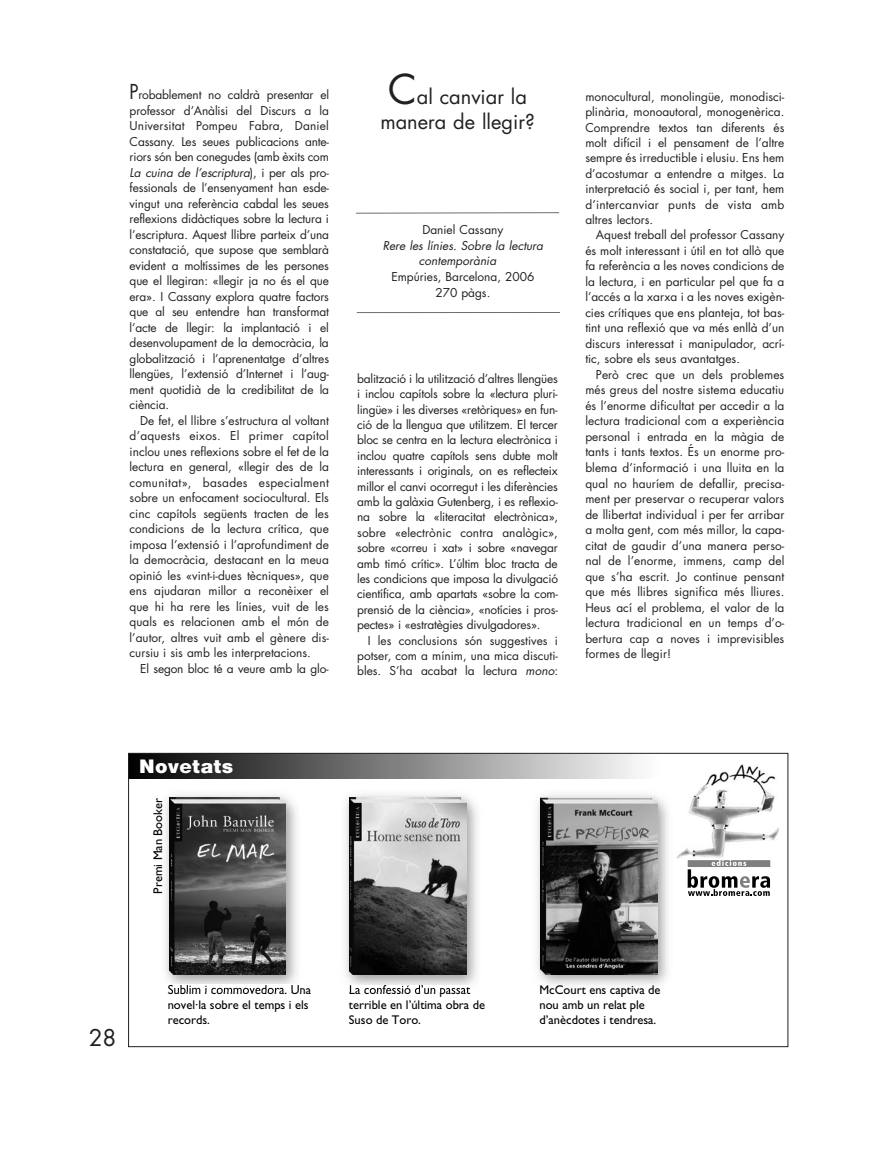
<style>
.page{position:relative;width:869px;height:1170px;background:#fff}
.page>*{position:absolute;margin:0;border:0;box-sizing:border-box;transform-origin:0 0}
.t1{font:22.5px "Futura";color:#231f20}
.t2{font:20px/25px "Futura";color:#231f20;text-align:center}
.t3{font:18.75px "Helvetica Black+MPWQHY";letter-spacing:.01em;color:#fff}
.t4{font:12.5px/15px "Gill S Si+HMNOVV";color:#000}
.t5{font:11.88px/15.5px "Futura";color:#231f20;text-align:justify}
.t6{font:italic 11.88px/15.6px "Futura";color:#231f20}
.s1{font-size:20px}
.s2{font-style:italic}
.s3{font-size:40px}
</style>
<div class="page">
<hr style="left:356px;top:312px;width:203px;height:1px;background:#6c6d70">
<svg style="left:356px;top:212px;width:203px;height:1px"></svg>
<img style="left:130px;top:755px;width:506px;height:23px">
<img style="left:676px;top:764px;width:102px;height:94px">
<svg style="left:687px;top:860px;width:83px;height:35px"></svg>
<img style="left:345px;top:794px;width:132px;height:190px">
<img style="left:349px;top:984px;width:121px;height:7px">
<img style="left:350px;top:984px;width:92px;height:7px">
<img style="left:349px;top:797px;width:117px;height:177px">
<img style="left:537px;top:794px;width:131px;height:191px">
<img style="left:540px;top:797px;width:117px;height:176px">
<img style="left:165px;top:794px;width:132px;height:190px">
<img style="left:273px;top:985px;width:29px;height:6px">
<img style="left:168px;top:984px;width:105px;height:7px">
<img style="left:169px;top:797px;width:116px;height:177px">
<p class="t5" style="left:129px;top:88px;width:201px"><span class="s1">P</span>robablement no caldrà presentar el professor d’Anàlisi del Discurs a la Universitat Pompeu Fabra, Daniel Cassany. Les seues publicacions ante&shy;riors són ben conegudes (amb èxits com <span class="s2">La cuina de l’escriptura</span>), i per als pro&shy;fessionals de l’ensenyament han esde&shy;vingut una referència cabdal les seues reflexions didàctiques sobre la lectura i l’escriptura. Aquest llibre parteix d’una constatació, que supose que semblarà evident a moltíssimes de les persones que el llegiran: «llegir ja no és el que era». I Cassany explora quatre factors que al seu entendre han transformat l’acte de llegir: la implantació i el desenvolupament de la democràcia, la globalització i l’aprenentatge d’altres llengües, l’extensió d’Internet i l’aug&shy;ment quotidià de la credibilitat de la ciència.</p>
<p class="t5" style="left:129px;top:413px;width:201px;text-indent:11px">De fet, el llibre s’estructura al voltant d’aquests eixos. El primer capítol inclou unes reflexions sobre el fet de la lectura en general, «llegir des de la comunitat», basades especialment sobre un enfocament sociocultural. Els cinc capítols següents tracten de les condicions de la lectura crítica, que imposa l’extensió i l’aprofundiment de la democràcia, destacant en la meua opinió les «vint-i-dues tècniques», que ens ajudaran millor a reconèixer el que hi ha rere les línies, vuit de les quals es relacionen amb el món de l’autor, altres vuit amb el gènere dis&shy;cursiu i sis amb les interpretacions.</p>
<p class="t5" style="left:140px;top:661px;width:190px">El segon bloc té a veure amb la glo-</p>
<h2 class="t2" style="left:380px;top:86px;width:156px"><span class="s3">C</span>al canviar la manera de llegir?</h2>
<p class="t5" style="left:422px;top:223px;width:83px">Daniel Cassany</p>
<p class="t6" style="left:418px;top:238px;width:126px;text-indent:-36px">Rere les línies. Sobre la lectura contemporània</p>
<p class="t5" style="left:391px;top:270px;width:144px;text-align:center">Empúries, Barcelona, 2006<br>270 pàgs.</p>
<p class="t5" style="left:357px;top:372px;width:202px">balització i la utilització d’altres llengües i inclou capítols sobre la «lectura pluri&shy;lingüe» i les diverses «retòriques» en fun&shy;ció de la llengua que utilitzem. El tercer bloc se centra en la lectura electrònica i inclou quatre capítols sens dubte molt interessants i originals, on es reflecteix millor el canvi ocorregut i les diferències amb la galàxia Gutenberg, i es reflexio&shy;na sobre la «literacitat electrònica», sobre «electrònic contra analògic», sobre «correu i xat» i sobre «navegar amb timó crític». L’últim bloc tracta de les condicions que imposa la divulgació científica, amb apartats «sobre la com&shy;prensió de la ciència», «notícies i pros&shy;pectes» i «estratègies divulgadores».</p>
<p class="t5" style="left:357px;top:633px;width:202px;text-indent:11px">I les conclusions són suggestives i potser, com a mínim, una mica discuti&shy;bles. S’ha acabat la lectura <span class="s2">mono</span>:</p>
<p class="t5" style="left:585px;top:90px;width:200px">monocultural, monolingüe, monodisci&shy;plinària, monoautoral, monogenèrica.<br>Comprendre textos tan diferents és molt difícil i el pensament de l’altre sempre és irreductible i elusiu. Ens hem d’acostumar a entendre a mitges. La interpretació és social i, per tant, hem d’intercanviar punts de vista amb altres lectors.</p>
<p class="t5" style="left:585px;top:228px;width:200px;text-indent:11px">Aquest treball del professor Cassany és molt interessant i útil en tot allò que fa referència a les noves condicions de la lectura, i en particular pel que fa a l’accés a la xarxa i a les noves exigèn&shy;cies crítiques que ens planteja, tot bas&shy;tint una reflexió que va més enllà d’un discurs interessat i manipulador, acrí&shy;tic, sobre els seus avantatges.</p>
<p class="t5" style="left:585px;top:368px;width:200px;text-indent:11px">Però crec que un dels problemes més greus del nostre sistema educatiu és l’enorme dificultat per accedir a la lectura tradicional com a experiència personal i entrada en la màgia de tants i tants textos. És un enorme pro&shy;blema d’informació i una lluita en la qual no hauríem de defallir, precisa&shy;ment per preservar o recuperar valors de llibertat individual i per fer arribar a molta gent, com més millor, la capa&shy;citat de gaudir d’una manera perso&shy;nal de l’enorme, immens, camp del que s’ha escrit. Jo continue pensant que més llibres significa més lliures.<br>Heus ací el problema, el valor de la lectura tradicional en un temps d’o&shy;bertura cap a noves i imprevisibles formes de llegir!</p>
<h3 class="t3" style="left:139px;top:755px;width:96px">Novetats</h3>
<p class="t4" style="left:152px;top:893px;width:97px;rotate:-90deg">Premi Man Booker</p>
<h1 class="t1" style="left:89px;top:1027px;width:29px">28</h1>
<p class="t4" style="left:168px;top:983px;width:145px">Sublim i commovedora. Una novel·la sobre el temps i els records.</p>
<p class="t4" style="left:349px;top:983px;width:138px">La confessió d’un passat terrible en l’última obra de<br>Suso de Toro.</p>
<p class="t4" style="left:539px;top:983px;width:122px">McCourt ens captiva de nou amb un relat ple d’anècdotes i tendresa.</p>
</div>
